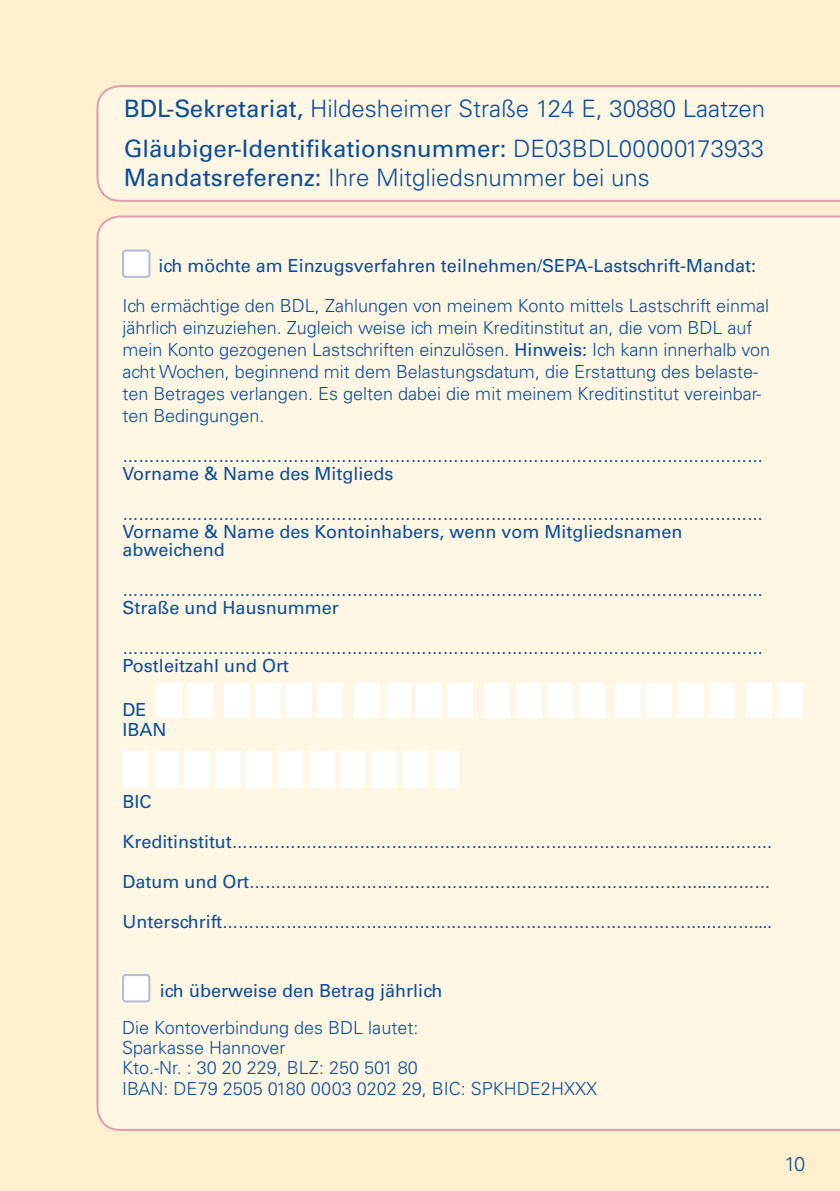
<style>
.page{position:relative;width:840px;height:1191px;background:#fff}
.page>*{position:absolute;margin:0;border:0;box-sizing:border-box;transform-origin:0 0}
.t1{font:300 24px/40px "Univers";color:#0a4e9b}
.t2{font:300 20px "Univers";color:#0a4e9b}
.t3{font:300 18px/22px "Univers";color:#0a4e9b}
.t4{font:18px/18px "Univers";color:#0a4e9b}
.t5{font:16px "Univers";color:#0a4e9b}
.s1{font-weight:400}
.s2{font-size:18px}
</style>
<div class="page">
<div style="left:0;top:0;width:839px;height:1191px;background:#ffefcf"></div>
<div style="left:96px;top:85px;width:743px;height:117px;background:#fff6e4"></div>
<div style="left:96px;top:215px;width:743px;height:915px;background:#fff6e4"></div>
<div style="left:123px;top:250px;width:26px;height:27px;background:#fff;border-radius:3px"></div>
<div style="left:122px;top:249px;width:28px;height:29px;border:2px solid #b0bcd6;border-radius:3px"></div>
<div style="left:123px;top:975px;width:26px;height:26px;background:#fff;border-radius:3px"></div>
<div style="left:122px;top:974px;width:28px;height:28px;border:2px solid #b0bcd6;border-radius:3px"></div>
<div style="left:122px;top:751px;width:25px;height:37px;background:#fff"></div>
<div style="left:153px;top:751px;width:25px;height:37px;background:#fff"></div>
<div style="left:184px;top:751px;width:26px;height:37px;background:#fff"></div>
<div style="left:215px;top:751px;width:26px;height:37px;background:#fff"></div>
<div style="left:246px;top:751px;width:26px;height:37px;background:#fff"></div>
<div style="left:277px;top:751px;width:26px;height:37px;background:#fff"></div>
<div style="left:308px;top:751px;width:26px;height:37px;background:#fff"></div>
<div style="left:340px;top:751px;width:25px;height:37px;background:#fff"></div>
<div style="left:371px;top:751px;width:25px;height:37px;background:#fff"></div>
<div style="left:402px;top:751px;width:25px;height:37px;background:#fff"></div>
<div style="left:433px;top:751px;width:25px;height:37px;background:#fff"></div>
<div style="left:156px;top:683px;width:25px;height:34px;background:#fff"></div>
<div style="left:187px;top:683px;width:26px;height:34px;background:#fff"></div>
<div style="left:224px;top:683px;width:25px;height:34px;background:#fff"></div>
<div style="left:255px;top:683px;width:25px;height:34px;background:#fff"></div>
<div style="left:286px;top:683px;width:25px;height:34px;background:#fff"></div>
<div style="left:317px;top:683px;width:26px;height:34px;background:#fff"></div>
<div style="left:354px;top:683px;width:25px;height:34px;background:#fff"></div>
<div style="left:385px;top:683px;width:25px;height:34px;background:#fff"></div>
<div style="left:416px;top:683px;width:26px;height:34px;background:#fff"></div>
<div style="left:447px;top:683px;width:26px;height:34px;background:#fff"></div>
<div style="left:484px;top:683px;width:25px;height:34px;background:#fff"></div>
<div style="left:516px;top:683px;width:25px;height:34px;background:#fff"></div>
<div style="left:547px;top:683px;width:26px;height:34px;background:#fff"></div>
<div style="left:578px;top:683px;width:26px;height:34px;background:#fff"></div>
<div style="left:615px;top:683px;width:25px;height:34px;background:#fff"></div>
<div style="left:646px;top:683px;width:25px;height:34px;background:#fff"></div>
<div style="left:677px;top:683px;width:26px;height:34px;background:#fff"></div>
<div style="left:708px;top:683px;width:26px;height:34px;background:#fff"></div>
<div style="left:745px;top:683px;width:25px;height:34px;background:#fff"></div>
<div style="left:776px;top:683px;width:26px;height:34px;background:#fff"></div>
<h1 class="t1" style="left:124px;top:88px;width:642px"><span class="s1">BDL-Sekretariat,</span> Hildesheimer Straße 124 E, 30880 Laatzen<br><span class="s1">Gläubiger-Identifikationsnummer:</span> DE03BDL00000173933</h1>
<h1 class="t1" style="left:124px;top:157px;width:527px"><span class="s1">Mandatsreferenz:</span> Ihre Mitgliedsnummer bei uns</h1>
<p class="t4" style="left:158px;top:256px;width:599px">ich möchte am Einzugsverfahren teilnehmen/SEPA-Lastschrift-Mandat:</p>
<p class="t3" style="left:122px;top:295px;width:649px">Ich ermächtige den BDL, Zahlungen von meinem Konto mittels Lastschrift einmal jährlich einzuziehen. Zugleich weise ich mein Kreditinstitut an, die vom BDL auf mein Konto gezogenen Lastschriften einzulösen. <span class="s1">Hinweis:</span> Ich kann innerhalb von acht Wochen, beginnend mit dem Belastungsdatum, die Erstattung des belaste&shy;ten Betrages verlangen. Es gelten dabei die mit meinem Kreditinstitut vereinbar&shy;ten Bedingungen.</p>
<p class="t5" style="left:122px;top:447px;width:641px">…………………………………………………………………………………………………………</p>
<p class="t4" style="left:122px;top:465px;width:272px">Vorname &amp; Name des Mitglieds</p>
<p class="t5" style="left:122px;top:505px;width:641px">…………………………………………………………………………………………………………</p>
<p class="t4" style="left:122px;top:523px;width:561px">Vorname &amp; Name des Kontoinhabers, wenn vom Mitgliedsnamen abweichend</p>
<p class="t5" style="left:122px;top:581px;width:641px">…………………………………………………………………………………………………………</p>
<p class="t4" style="left:122px;top:599px;width:218px">Straße und Hausnummer</p>
<p class="t5" style="left:122px;top:639px;width:641px">…………………………………………………………………………………………………………</p>
<p class="t4" style="left:122px;top:657px;width:168px">Postleitzahl und Ort</p>
<p class="t4" style="left:122px;top:700px;width:46px;line-height:20px">DE<br>IBAN</p>
<p class="t4" style="left:122px;top:793px;width:31px">BIC</p>
<p class="t5" style="left:122px;top:833px;width:650px"><span class="s2">Kreditinstitut</span>……………………………………………………………………………..………….</p>
<p class="t5" style="left:122px;top:873px;width:649px"><span class="s2">Datum und Ort</span>…………………………………………………………………………..…………</p>
<p class="t5" style="left:122px;top:913px;width:650px"><span class="s2">Unterschrift</span>……………………………………………………………………………….………....</p>
<p class="t4" style="left:160px;top:982px;width:284px">ich überweise den Betrag jährlich</p>
<p class="t3" style="left:122px;top:1017px;width:476px;line-height:20.6px">Die Kontoverbindung des BDL lautet:<br>Sparkasse Hannover<br>Kto.-Nr. : 30 20 229, BLZ: 250 501 80<br>IBAN: DE79 2505 0180 0003 0202 29, BIC: SPKHDE2HXXX</p>
<p class="t2" style="left:784px;top:1151px;width:22px">10</p>
</div>
